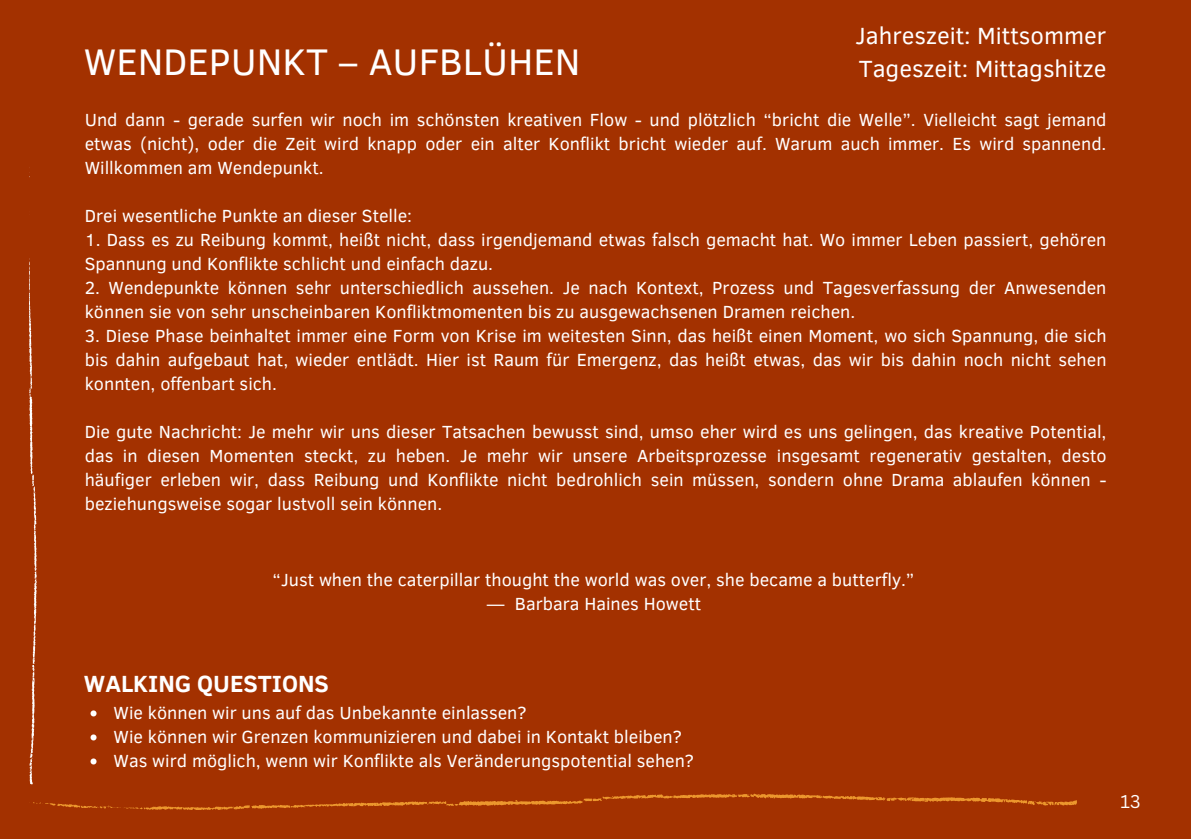
<style>
.page{position:relative;width:1191px;height:839px;background:#fff}
.page>*{position:absolute;margin:0;border:0;box-sizing:border-box;transform-origin:0 0}
.t1{font:38px "Clear Sans";color:#fff}
.t2{font:24px/33px "Clear Sans";color:#fff}
.t3{font:700 24px "Clear Sans";color:#fff}
.t4{font:18px/24px "Clear Sans";color:#fff;text-align:justify}
.t5{font:18px "Canva Sans";color:#fff}
</style>
<div class="page">
<div style="left:0;top:0;width:1191px;height:838px;background:#a33100"></div>
<svg style="left:33px;top:793px;width:1043px;height:17px"></svg>
<svg style="left:29px;top:258px;width:8px;height:526px"></svg>
<svg style="left:91px;top:710px;width:6px;height:6px"></svg>
<svg style="left:91px;top:734px;width:6px;height:6px"></svg>
<svg style="left:91px;top:758px;width:6px;height:6px"></svg>
<p class="t1" style="left:84px;top:34px;width:498px">WENDEPUNKT – AUFBLÜHEN</p>
<p class="t2" style="left:856px;top:18px;width:252px">Jahreszeit: Mittsommer<br>Tageszeit: Mittagshitze</p>
<h1 class="t4" style="left:85px;top:107px;width:1023px">Und dann - gerade surfen wir noch im schönsten kreativen Flow - und plötzlich “bricht die Welle”. Vielleicht sagt jemand etwas (nicht), oder die Zeit wird knapp oder ein alter Konflikt bricht wieder auf. Warum auch immer. Es wird spannend.<br>Willkommen am Wendepunkt.</h1>
<h3 class="t4" style="left:85px;top:203px;width:329px">Drei wesentliche Punkte an dieser Stelle:</h3>
<p class="t4" style="left:85px;top:227px;width:1023px">1. Dass es zu Reibung kommt, heißt nicht, dass irgendjemand etwas falsch gemacht hat. Wo immer Leben passiert, gehören<br>Spannung und Konflikte schlicht und einfach dazu.</p>
<p class="t4" style="left:85px;top:275px;width:1023px">2. Wendepunkte können sehr unterschiedlich aussehen. Je nach Kontext, Prozess und Tagesverfassung der Anwesenden können sie von sehr unscheinbaren Konfliktmomenten bis zu ausgewachsenen Dramen reichen.</p>
<p class="t4" style="left:85px;top:323px;width:1023px">3. Diese Phase beinhaltet immer eine Form von Krise im weitesten Sinn, das heißt einen Moment, wo sich Spannung, die sich bis dahin aufgebaut hat, wieder entlädt. Hier ist Raum für Emergenz, das heißt etwas, das wir bis dahin noch nicht sehen konnten, offenbart sich.</p>
<p class="t4" style="left:85px;top:419px;width:1023px">Die gute Nachricht: Je mehr wir uns dieser Tatsachen bewusst sind, umso eher wird es uns gelingen, das kreative Potential, das in diesen Momenten steckt, zu heben. Je mehr wir unsere Arbeitsprozesse insgesamt regenerativ gestalten, desto häufiger erleben wir, dass Reibung und Konflikte nicht bedrohlich sein müssen, sondern ohne Drama ablaufen können - beziehungsweise sogar lustvoll sein können.</p>
<p class="t4" style="left:273px;top:567px;width:643px">“Just when the caterpillar thought the world was over, she became a butterfly.”</p>
<p class="t4" style="left:487px;top:591px;width:216px">― Barbara Haines Howett</p>
<p class="t3" style="left:84px;top:666px;width:247px">WALKING QUESTIONS</p>
<h2 class="t4" style="left:114px;top:700px;width:414px">Wie können wir uns auf das Unbekannte einlassen?</h2>
<p class="t4" style="left:114px;top:724px;width:570px">Wie können wir Grenzen kommunizieren und dabei in Kontakt bleiben?</p>
<p class="t4" style="left:114px;top:748px;width:582px">Was wird möglich, wenn wir Konflikte als Veränderungspotential sehen?</p>
<p class="t5" style="left:1121px;top:788px;width:22px">13</p>
</div>
